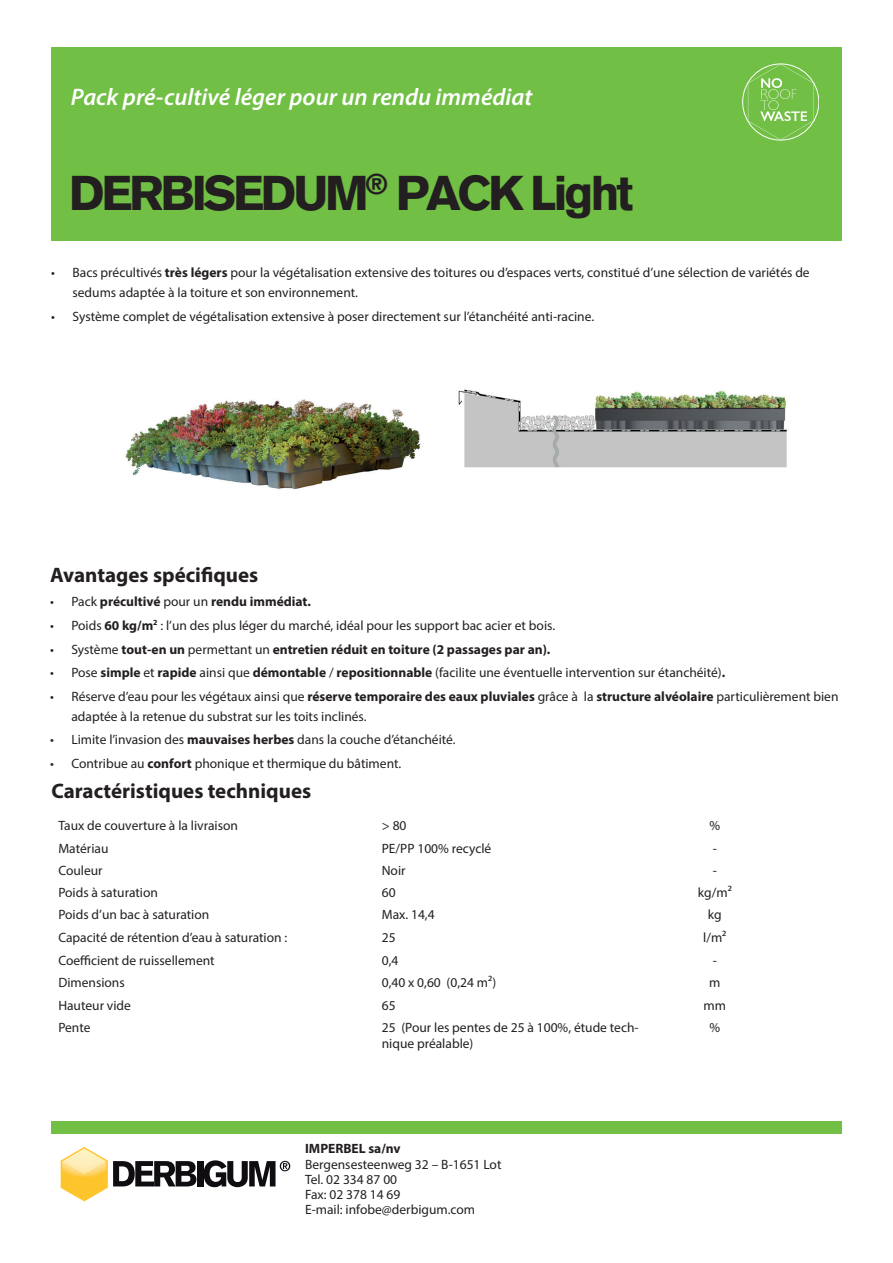
<style>
.page{position:relative;width:893px;height:1263px;background:#fff}
.page>*{position:absolute;margin:0;border:0;box-sizing:border-box;transform-origin:0 0}
.t1{font:900 48px "Akzidenz Grotesk";letter-spacing:-.07em;color:#231f20}
.t2{font:italic 600 24px "Myriad Pro";color:#fff}
.t3{font:700 21px "Myriad Pro";color:#231f20}
.t4{font:13.5px/15px "Myriad Pro";color:#231f20}
.t5{font:700 13.5px "Myriad Pro";color:#231f20}
.s1{font-weight:700}
.s2{font-weight:400}
</style>
<div class="page">
<div style="left:52px;top:47px;width:790px;height:193px;background:#71bf44"></div>
<img style="left:125px;top:399px;width:296px;height:91px">
<img style="left:458px;top:389px;width:329px;height:79px">
<svg style="left:61px;top:1147px;width:135px;height:54px"></svg>
<div style="left:197px;top:1161px;width:6px;height:25px;background:#0f0c12"></div>
<svg style="left:204px;top:1160px;width:86px;height:27px"></svg>
<div style="left:51px;top:1122px;width:790px;height:12px;background:#71bf44"></div>
<svg style="left:748px;top:64px;width:66px;height:76px"></svg>
<h2 class="t2" style="left:71px;top:81px;width:463px">Pack pré-cultivé léger pour un rendu immédiat</h2>
<h1 class="t1" style="left:69px;top:164px;width:565px">DERBISEDUM<sup>®</sup> PACK Light</h1>
<p class="t4" style="left:73px;top:263px;width:739px;line-height:19.5px;text-indent:-21px">• Bacs précultivés <span class="s1">très légers</span> pour la végétalisation extensive des toitures ou d’espaces verts, constitué d’une sélection de variétés de sedums adaptée à la toiture et son environnement.</p>
<p class="t4" style="left:51px;top:308px;width:544px">• Système complet de végétalisation extensive à poser directement sur l’étanchéité anti-racine.</p>
<h3 class="t3" style="left:50px;top:561px;width:210px">Avantages spécifiques</h3>
<p class="t5" style="left:50px;top:593px;width:262px"><span class="s2">• Pack</span> précultivé <span class="s2">pour un</span> rendu immédiat.</p>
<p class="t4" style="left:50px;top:617px;width:507px">• Poids <span class="s1">60 kg/m</span><sup>2</sup> : l’un des plus léger du marché, idéal pour les support bac acier et bois.</p>
<p class="t5" style="left:50px;top:640px;width:502px"><span class="s2">• Système</span> tout-en un <span class="s2">permettant un</span> entretien réduit en toiture (2 passages par an).</p>
<p class="t4" style="left:50px;top:665px;width:677px">• Pose <span class="s1">simple</span> et <span class="s1">rapide</span> ainsi que <span class="s1">démontable</span> / <span class="s1">repositionnable</span> (facilite une éventuelle intervention sur étanchéité)<span class="s1">.</span></p>
<p class="t4" style="left:71px;top:686px;width:769px;line-height:19.5px;text-indent:-21px">• Réserve d’eau pour les végétaux ainsi que <span class="s1">réserve temporaire des eaux pluviales</span> grâce à la <span class="s1">structure alvéolaire</span> particulièrement bien adaptée à la retenue du substrat sur les toits inclinés.</p>
<p class="t4" style="left:50px;top:732px;width:407px">• Limite l’invasion des <span class="s1">mauvaises herbes</span> dans la couche d’étanchéité.</p>
<p class="t4" style="left:50px;top:756px;width:353px">• Contribue au <span class="s1">confort</span> phonique et thermique du bâtiment.</p>
<h3 class="t3" style="left:52px;top:777px;width:261px">Caractéristiques techniques</h3>
<p class="t4" style="left:58px;top:818px;width:181px">Taux de couverture à la livraison</p>
<p class="t4" style="left:382px;top:818px;width:26px">&gt; 80</p>
<p class="t4" style="left:709px;top:818px;width:12px">%</p>
<p class="t4" style="left:58px;top:841px;width:52px">Matériau</p>
<p class="t4" style="left:382px;top:841px;width:111px">PE/PP 100% recyclé</p>
<p class="t4" style="left:713px;top:841px;width:6px">-</p>
<p class="t4" style="left:58px;top:863px;width:46px">Couleur</p>
<p class="t4" style="left:382px;top:863px;width:25px">Noir</p>
<p class="t4" style="left:713px;top:863px;width:6px">-</p>
<p class="t4" style="left:58px;top:885px;width:101px">Poids à saturation</p>
<p class="t4" style="left:382px;top:885px;width:15px">60</p>
<p class="t4" style="left:698px;top:885px;width:35px">kg/m²</p>
<p class="t4" style="left:58px;top:907px;width:153px">Poids d’un bac à saturation</p>
<p class="t4" style="left:382px;top:907px;width:54px">Max. 14,4</p>
<p class="t4" style="left:708px;top:907px;width:15px">kg</p>
<p class="t4" style="left:58px;top:930px;width:230px">Capacité de rétention d’eau à saturation :</p>
<p class="t4" style="left:382px;top:930px;width:15px">25</p>
<p class="t4" style="left:703px;top:930px;width:25px">l/m²</p>
<p class="t4" style="left:58px;top:952px;width:158px">Coefficient de ruissellement</p>
<p class="t4" style="left:382px;top:952px;width:18px">0,4</p>
<p class="t4" style="left:713px;top:952px;width:6px">-</p>
<p class="t4" style="left:58px;top:975px;width:68px">Dimensions</p>
<p class="t4" style="left:382px;top:975px;width:116px">0,40 x 0,60 (0,24 m²)</p>
<p class="t4" style="left:709px;top:975px;width:13px">m</p>
<p class="t4" style="left:58px;top:998px;width:74px">Hauteur vide</p>
<p class="t4" style="left:382px;top:998px;width:15px">65</p>
<p class="t4" style="left:704px;top:998px;width:24px">mm</p>
<p class="t4" style="left:58px;top:1020px;width:34px">Pente</p>
<p class="t4" style="left:382px;top:1019px;width:258px;line-height:16.2px">25 (Pour les pentes de 25 à 100%, étude tech&shy;nique préalable)</p>
<p class="t4" style="left:709px;top:1020px;width:12px">%</p>
<p class="t5" style="left:305px;top:1140px;width:97px">IMPERBEL sa/nv</p>
<p class="t4" style="left:305px;top:1156px;width:198px">Bergensesteenweg 32 – B-1651 Lot<br>Tel. 02 334 87 00<br>Fax: 02 378 14 69<br>E-mail: infobe@derbigum.com</p>
</div>
